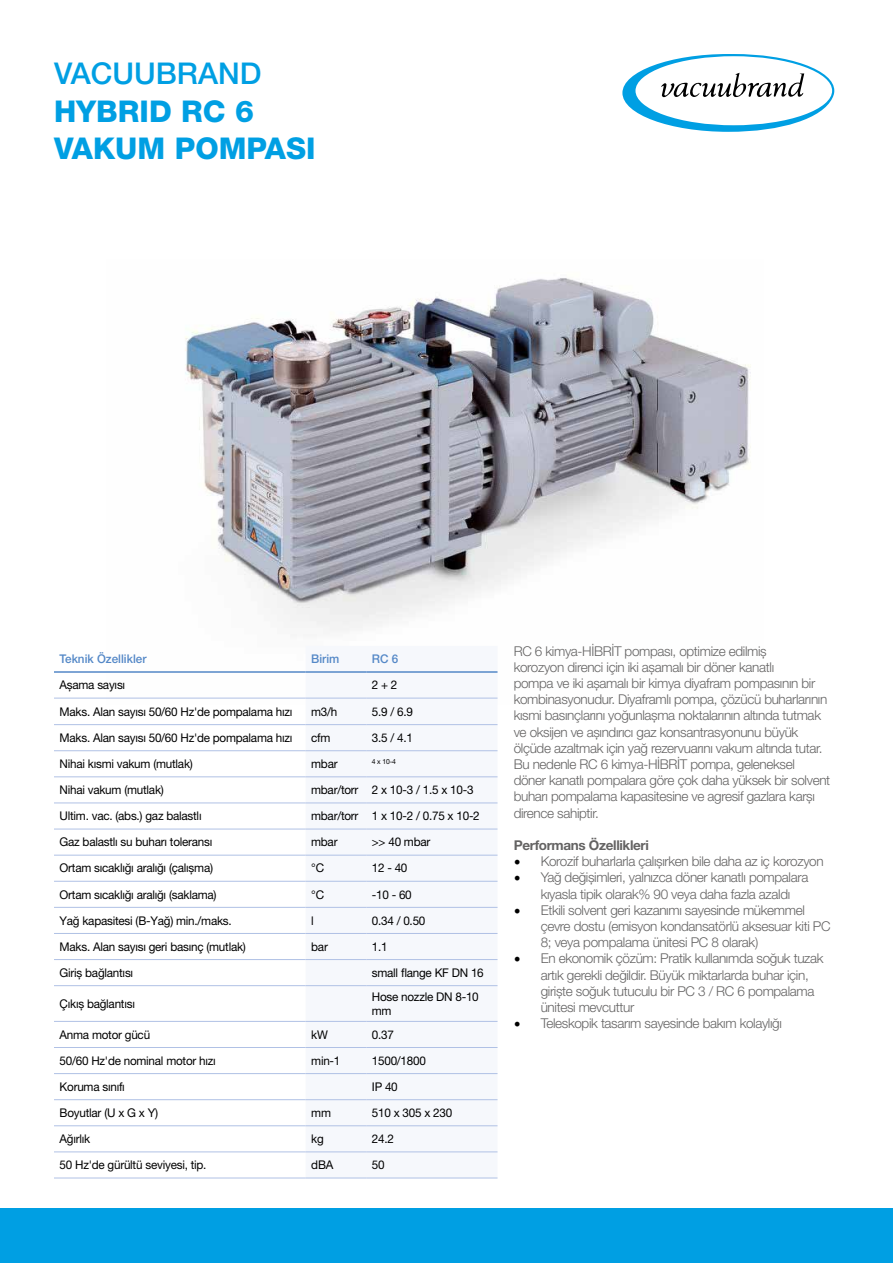
<style>
.page{position:relative;width:893px;height:1263px;background:#fff}
.page>*{position:absolute;margin:0;border:0;box-sizing:border-box;transform-origin:0 0}
.t1{font:800 30px/37.5px "Helvetica Neue LT Pro";color:#009fe3}
.t2{font:500 30px "Helvetica Neue LT Pro";color:#009fe3}
.t3{font:300 13.5px/16.2px "Helvetica Neue LT Pro";letter-spacing:-.025em;color:#646363}
.t4{font:700 13.5px "Helvetica Neue LT Pro";letter-spacing:-.025em;color:#646363}
.t5{font:12px/14.4px "Helvetica Neue LT Pro";letter-spacing:-.02em;color:#000}
.t6{font:500 12px "Helvetica Neue LT Pro";color:#5488c7}
.t7{font:7.05px "Helvetica Neue LT Pro";color:#000}
.s1{font-family:"Minion Pro";font-weight:400;font-size:18px;color:#000}
</style>
<div class="page">
<img style="left:106px;top:278px;width:645px;height:421px">
<svg style="left:622px;top:54px;width:212px;height:78px"></svg>
<div style="left:0;top:1208px;width:893px;height:55px;background:#009fe3"></div>
<div style="left:306px;top:646px;width:191px;height:532px;background:#f6f8fc"></div>
<hr style="left:54px;top:698px;width:252px;height:1px;background:#b0c1e5">
<hr style="left:306px;top:698px;width:60px;height:1px;background:#b0c1e5">
<hr style="left:366px;top:698px;width:131px;height:1px;background:#b0c1e5">
<hr style="left:54px;top:724px;width:252px;height:1px;background:#b0c1e5">
<hr style="left:306px;top:724px;width:60px;height:1px;background:#b0c1e5">
<hr style="left:366px;top:724px;width:131px;height:1px;background:#b0c1e5">
<hr style="left:54px;top:750px;width:252px;height:1px;background:#b0c1e5">
<hr style="left:306px;top:750px;width:60px;height:1px;background:#b0c1e5">
<hr style="left:366px;top:750px;width:131px;height:1px;background:#b0c1e5">
<hr style="left:54px;top:776px;width:252px;height:1px;background:#b0c1e5">
<hr style="left:306px;top:776px;width:60px;height:1px;background:#b0c1e5">
<hr style="left:366px;top:776px;width:131px;height:1px;background:#b0c1e5">
<hr style="left:54px;top:803px;width:252px;height:1px;background:#b0c1e5">
<hr style="left:306px;top:803px;width:60px;height:1px;background:#b0c1e5">
<hr style="left:366px;top:803px;width:131px;height:1px;background:#b0c1e5">
<hr style="left:54px;top:829px;width:252px;height:1px;background:#b0c1e5">
<hr style="left:306px;top:829px;width:60px;height:1px;background:#b0c1e5">
<hr style="left:366px;top:829px;width:131px;height:1px;background:#b0c1e5">
<hr style="left:54px;top:855px;width:252px;height:1px;background:#b0c1e5">
<hr style="left:306px;top:855px;width:60px;height:1px;background:#b0c1e5">
<hr style="left:366px;top:855px;width:131px;height:1px;background:#b0c1e5">
<hr style="left:54px;top:881px;width:252px;height:1px;background:#b0c1e5">
<hr style="left:306px;top:881px;width:60px;height:1px;background:#b0c1e5">
<hr style="left:366px;top:881px;width:131px;height:1px;background:#b0c1e5">
<hr style="left:54px;top:907px;width:252px;height:1px;background:#b0c1e5">
<hr style="left:306px;top:907px;width:60px;height:1px;background:#b0c1e5">
<hr style="left:366px;top:907px;width:131px;height:1px;background:#b0c1e5">
<hr style="left:54px;top:933px;width:252px;height:1px;background:#b0c1e5">
<hr style="left:306px;top:933px;width:60px;height:1px;background:#b0c1e5">
<hr style="left:366px;top:933px;width:131px;height:1px;background:#b0c1e5">
<hr style="left:54px;top:959px;width:252px;height:1px;background:#b0c1e5">
<hr style="left:306px;top:959px;width:60px;height:1px;background:#b0c1e5">
<hr style="left:366px;top:959px;width:131px;height:1px;background:#b0c1e5">
<hr style="left:54px;top:985px;width:252px;height:1px;background:#b0c1e5">
<hr style="left:306px;top:985px;width:60px;height:1px;background:#b0c1e5">
<hr style="left:366px;top:985px;width:131px;height:1px;background:#b0c1e5">
<hr style="left:54px;top:1021px;width:252px;height:1px;background:#b0c1e5">
<hr style="left:306px;top:1021px;width:60px;height:1px;background:#b0c1e5">
<hr style="left:366px;top:1021px;width:131px;height:1px;background:#b0c1e5">
<hr style="left:54px;top:1047px;width:252px;height:1px;background:#b0c1e5">
<hr style="left:306px;top:1047px;width:60px;height:1px;background:#b0c1e5">
<hr style="left:366px;top:1047px;width:131px;height:1px;background:#b0c1e5">
<hr style="left:54px;top:1073px;width:252px;height:1px;background:#b0c1e5">
<hr style="left:306px;top:1073px;width:60px;height:1px;background:#b0c1e5">
<hr style="left:366px;top:1073px;width:131px;height:1px;background:#b0c1e5">
<hr style="left:54px;top:1099px;width:252px;height:1px;background:#b0c1e5">
<hr style="left:306px;top:1099px;width:60px;height:1px;background:#b0c1e5">
<hr style="left:366px;top:1099px;width:131px;height:1px;background:#b0c1e5">
<hr style="left:54px;top:1125px;width:252px;height:1px;background:#b0c1e5">
<hr style="left:306px;top:1125px;width:60px;height:1px;background:#b0c1e5">
<hr style="left:366px;top:1125px;width:131px;height:1px;background:#b0c1e5">
<hr style="left:54px;top:1152px;width:252px;height:1px;background:#b0c1e5">
<hr style="left:306px;top:1152px;width:60px;height:1px;background:#b0c1e5">
<hr style="left:366px;top:1152px;width:131px;height:1px;background:#b0c1e5">
<hr style="left:54px;top:1178px;width:252px;height:1px;background:#b0c1e5">
<hr style="left:306px;top:1178px;width:60px;height:1px;background:#b0c1e5">
<hr style="left:366px;top:1178px;width:131px;height:1px;background:#b0c1e5">
<hr style="left:54px;top:671px;width:252px;height:2px;background:#5488c7">
<hr style="left:306px;top:671px;width:60px;height:2px;background:#5488c7">
<hr style="left:366px;top:671px;width:131px;height:2px;background:#5488c7">
<h1 class="t2" style="left:54px;top:56px;width:209px">VACUUBRAND</h1>
<h1 class="t1" style="left:54px;top:92px;width:263px">HYBRID RC 6<br>VAKUM POMPASI</h1>
<p class="t6" style="left:60px;top:652px;width:88px">Teknik Özellikler</p>
<p class="t6" style="left:311px;top:652px;width:30px">Birim</p>
<p class="t6" style="left:372px;top:652px;width:28px">RC 6</p>
<p class="t5" style="left:60px;top:678px;width:67px">Aşama sayısı</p>
<p class="t5" style="left:372px;top:678px;width:27px">2 + 2</p>
<p class="t5" style="left:60px;top:704px;width:234px">Maks. Alan sayısı 50/60 Hz'de pompalama hızı</p>
<p class="t5" style="left:311px;top:704px;width:28px">m3/h</p>
<p class="t5" style="left:372px;top:704px;width:43px">5.9 / 6.9</p>
<p class="t5" style="left:60px;top:730px;width:234px">Maks. Alan sayısı 50/60 Hz'de pompalama hızı</p>
<p class="t5" style="left:311px;top:730px;width:21px">cfm</p>
<p class="t5" style="left:372px;top:730px;width:43px">3.5 / 4.1</p>
<p class="t5" style="left:60px;top:756px;width:135px">Nihai kısmi vakum (mutlak)</p>
<p class="t5" style="left:311px;top:756px;width:28px">mbar</p>
<p class="t7" style="left:372px;top:757px;width:26px">4 x 10-4</p>
<p class="t5" style="left:60px;top:782px;width:106px">Nihai vakum (mutlak)</p>
<p class="t5" style="left:311px;top:782px;width:164px">mbar/torr 2 x 10-3 / 1.5 x 10-3</p>
<p class="t5" style="left:60px;top:809px;width:144px">Ultim. vac. (abs.) gaz balastlı</p>
<p class="t5" style="left:311px;top:809px;width:170px">mbar/torr 1 x 10-2 / 0.75 x 10-2</p>
<p class="t5" style="left:60px;top:835px;width:154px">Gaz balastlı su buharı toleransı</p>
<p class="t5" style="left:311px;top:835px;width:28px">mbar</p>
<p class="t5" style="left:372px;top:835px;width:60px">&gt;&gt; 40 mbar</p>
<p class="t5" style="left:60px;top:861px;width:155px">Ortam sıcaklığı aralığı (çalışma)</p>
<p class="t5" style="left:311px;top:861px;width:14px">°C</p>
<p class="t5" style="left:372px;top:861px;width:37px">12 - 40</p>
<p class="t5" style="left:60px;top:887px;width:158px">Ortam sıcaklığı aralığı (saklama)</p>
<p class="t5" style="left:311px;top:887px;width:14px">°C</p>
<p class="t5" style="left:372px;top:887px;width:41px">-10 - 60</p>
<p class="t5" style="left:60px;top:913px;width:174px">Yağ kapasitesi (B-Yağ) min./maks.</p>
<p class="t5" style="left:311px;top:913px;width:4px">l</p>
<p class="t5" style="left:372px;top:913px;width:55px">0.34 / 0.50</p>
<p class="t5" style="left:60px;top:939px;width:188px">Maks. Alan sayısı geri basınç (mutlak)</p>
<p class="t5" style="left:311px;top:939px;width:18px">bar</p>
<p class="t5" style="left:372px;top:939px;width:17px">1.1</p>
<p class="t5" style="left:60px;top:965px;width:75px">Giriş bağlantısı</p>
<p class="t5" style="left:372px;top:965px;width:113px">small flange KF DN 16</p>
<p class="t5" style="left:60px;top:996px;width:77px">Çıkış bağlantısı</p>
<p class="t5" style="left:372px;top:989px;width:108px">Hose nozzle DN 8-10 mm</p>
<p class="t5" style="left:60px;top:1027px;width:92px">Anma motor gücü</p>
<p class="t5" style="left:311px;top:1027px;width:18px">kW</p>
<p class="t5" style="left:372px;top:1027px;width:24px">0.37</p>
<p class="t5" style="left:60px;top:1053px;width:158px">50/60 Hz'de nominal motor hızı</p>
<p class="t5" style="left:311px;top:1053px;width:31px">min-1</p>
<p class="t5" style="left:372px;top:1053px;width:56px">1500/1800</p>
<p class="t5" style="left:60px;top:1079px;width:67px">Koruma sınıfı</p>
<p class="t5" style="left:372px;top:1079px;width:27px">IP 40</p>
<p class="t5" style="left:60px;top:1105px;width:100px">Boyutlar (U x G x Y)</p>
<p class="t5" style="left:311px;top:1105px;width:21px">mm</p>
<p class="t5" style="left:372px;top:1105px;width:82px">510 x 305 x 230</p>
<p class="t5" style="left:60px;top:1131px;width:32px">Ağırlık</p>
<p class="t5" style="left:311px;top:1131px;width:14px">kg</p>
<p class="t5" style="left:372px;top:1131px;width:24px">24.2</p>
<p class="t5" style="left:60px;top:1157px;width:148px">50 Hz'de gürültü seviyesi, tip.</p>
<p class="t5" style="left:311px;top:1157px;width:24px">dBA</p>
<p class="t5" style="left:372px;top:1157px;width:14px">50</p>
<p class="t3" style="left:514px;top:642px;width:318px">RC 6 kimya-HİBRİT pompası, optimize edilmiş<br>korozyon direnci için iki aşamalı bir döner kanatlı<br>pompa ve iki aşamalı bir kimya diyafram pompasının bir kombinasyonudur. Diyaframlı pompa, çözücü buharlarının kısmi basınçlarını yoğunlaşma noktalarının altında tutmak ve oksijen ve aşındırıcı gaz konsantrasyonunu büyük ölçüde azaltmak için yağ rezervuarını vakum altında tutar.<br>Bu nedenle RC 6 kimya-HİBRİT pompa, geleneksel döner kanatlı pompalara göre çok daha yüksek bir solvent buharı pompalama kapasitesine ve agresif gazlara karşı dirence sahiptir.</p>
<p class="t4" style="left:514px;top:837px;width:137px">Performans Özellikleri</p>
<p class="t3" style="left:514px;top:853px;width:311px"><span class="s1">•</span> Korozif buharlarla çalışırken bile daha az iç korozyon</p>
<p class="t3" style="left:541px;top:869px;width:269px;text-indent:-27px"><span class="s1">•</span> Yağ değişimleri, yalnızca döner kanatlı pompalara kıyasla tipik olarak% 90 veya daha fazla azaldı</p>
<p class="t3" style="left:541px;top:901px;width:291px;text-indent:-27px"><span class="s1">•</span> Etkili solvent geri kazanımı sayesinde mükemmel çevre dostu (emisyon kondansatörlü aksesuar kiti PC<br>8; veya pompalama ünitesi PC 8 olarak)</p>
<p class="t3" style="left:541px;top:950px;width:284px;text-indent:-27px"><span class="s1">•</span> En ekonomik çözüm: Pratik kullanımda soğuk tuzak artık gerekli değildir. Büyük miktarlarda buhar için, girişte soğuk tutuculu bir PC 3 / RC 6 pompalama ünitesi mevcuttur</p>
<p class="t3" style="left:514px;top:1015px;width:270px"><span class="s1">•</span> Teleskopik tasarım sayesinde bakım kolaylığı</p>
</div>
